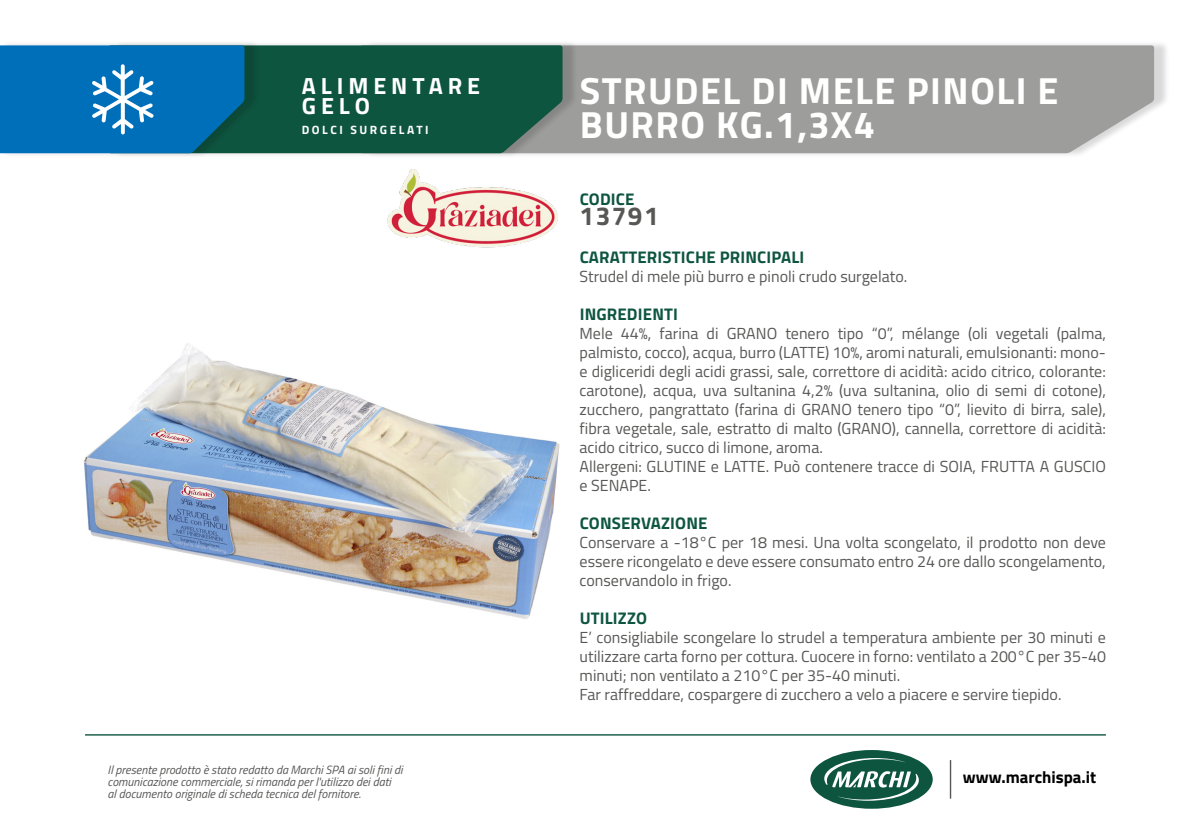
<style>
.page{position:relative;width:1191px;height:840px;background:#fff}
.page>*{position:absolute;margin:0;border:0;box-sizing:border-box;transform-origin:0 0}
.t1{font:700 37.8px/34.2px "Titillium Web";letter-spacing:.04em;color:#fff}
.t2{font:700 26px "Titillium Web";letter-spacing:.06em;color:#575756}
.t3{font:700 23.4px "Titillium Web";letter-spacing:.21em;color:#fff}
.t4{font:700 16.8px "Titillium Web";letter-spacing:.01em;color:#0e5540}
.t5{font:700 16.8px "Titillium Web";color:#000}
.t6{font:16px/19px "Titillium Web";color:#575756;text-align:justify}
.t7{font:italic 12px/12px "Titillium Web";color:#575756}
.t8{font:700 12px "Titillium Web";letter-spacing:.21em;color:#fff}
</style>
<div class="page">
<img style="left:84px;top:343px;width:476px;height:276px">
<div style="left:365px;top:40px;width:805px;height:119px;background:#000;opacity:.15"></div>
<div style="left:578px;top:45px;width:576px;height:108px;background:#9d9d9c"></div>
<div style="left:113px;top:40px;width:465px;height:119px;background:#000;opacity:.15"></div>
<div style="left:260px;top:45px;width:302px;height:108px;background:#0e5540"></div>
<div style="left:0;top:40px;width:260px;height:119px;background:#000;opacity:.15"></div>
<svg style="left:0;top:45px;width:244px;height:108px;background:#0c74b5"></svg>
<img style="left:387px;top:169px;width:171px;height:79px">
<hr style="left:949px;top:759px;width:2px;height:39px;background:#575756">
<div style="left:810px;top:749px;width:122px;height:59px;background:#0e5540;border-radius:50%"></div>
<svg style="left:824px;top:757px;width:95px;height:43px"></svg>
<hr style="left:85px;top:733px;width:1021px;height:2px;background:#0e5540">
<p class="t3" style="left:302px;top:68px;width:180px">ALIMENTARE</p>
<p class="t3" style="left:302px;top:88px;width:70px">GELO</p>
<p class="t8" style="left:302px;top:121px;width:128px">DOLCI SURGELATI</p>
<p class="t7" style="left:108px;top:762px;width:296px">Il presente prodotto è stato redatto da Marchi SPA ai soli fini di comunicazione commerciale, si rimanda per l'utilizzo dei dati<br>al documento originale di scheda tecnica del fornitore.</p>
<p class="t1" style="left:580px;top:71px;width:480px">STRUDEL DI MELE PINOLI E<br>BURRO KG.1,3X4</p>
<p class="t4" style="left:579px;top:186px;width:56px">CODICE</p>
<p class="t2" style="left:579px;top:195px;width:81px">13791</p>
<p class="t4" style="left:579px;top:244px;width:226px">CARATTERISTICHE PRINCIPALI</p>
<p class="t6" style="left:579px;top:266px;width:329px">Strudel di mele più burro e pinoli crudo surgelato.</p>
<p class="t4" style="left:579px;top:301px;width:100px">INGREDIENTI</p>
<p class="t6" style="left:579px;top:323px;width:528px">Mele 44%, farina di GRANO tenero tipo “0”, mélange (oli vegetali (palma, palmisto, cocco), acqua, burro (LATTE) 10%, aromi naturali, emulsionanti: mono&shy;e digliceridi degli acidi grassi, sale, correttore di acidità: acido citrico, colorante: carotone), acqua, uva sultanina 4,2% (uva sultanina, olio di semi di cotone), zucchero, pangrattato (farina di GRANO tenero tipo “0”, lievito di birra, sale), fibra vegetale, sale, estratto di malto (GRANO), cannella, correttore di acidità: acido citrico, succo di limone, aroma.</p>
<p class="t6" style="left:579px;top:456px;width:528px">Allergeni: GLUTINE e LATTE. Può contenere tracce di SOIA, FRUTTA A GUSCIO e SENAPE.</p>
<p class="t4" style="left:579px;top:510px;width:129px">CONSERVAZIONE</p>
<p class="t6" style="left:579px;top:532px;width:528px">Conservare a -18°C per 18 mesi. Una volta scongelato, il prodotto non deve essere ricongelato e deve essere consumato entro 24 ore dallo scongelamento, conservandolo in frigo.</p>
<p class="t4" style="left:579px;top:605px;width:69px">UTILIZZO</p>
<p class="t6" style="left:579px;top:627px;width:528px">E’ consigliabile scongelare lo strudel a temperatura ambiente per 30 minuti e utilizzare carta forno per cottura. Cuocere in forno: ventilato a 200°C per 35-40 minuti; non ventilato a 210°C per 35-40 minuti.</p>
<p class="t6" style="left:579px;top:684px;width:483px">Far raffreddare, cospargere di zucchero a velo a piacere e servire tiepido.</p>
<p class="t5" style="left:963px;top:764px;width:135px">www.marchispa.it</p>
</div>
